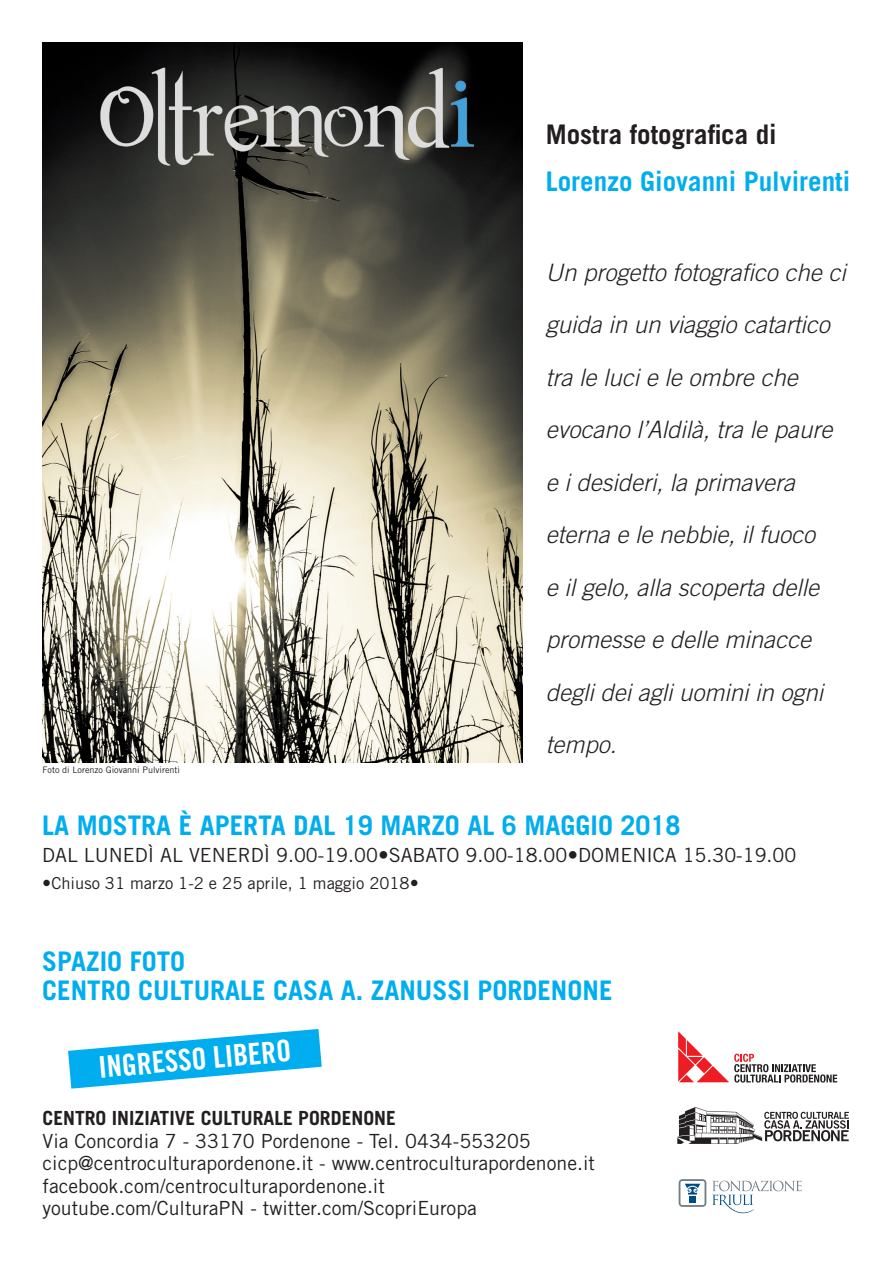
<style>
.page{position:relative;width:893px;height:1263px;background:#fff}
.page>*{position:absolute;margin:0;border:0;box-sizing:border-box;transform-origin:0 0}
.t1{font:30px "Trade Gothic LT Std Bd Cn 20";color:#fff}
.t2{font:700 27px "Trade Gothic LT Std";color:#00aeef}
.t3{font:700 27px "Trade Gothic LT Std";color:#231f20}
.t4{font:italic 300 24px/52.5px "Trade Gothic LT Std";color:#231f20}
.t5{font:19.5px "Trade Gothic LT Std";color:#231f20}
.t6{font:700 19.5px "Trade Gothic LT Std";color:#231f20}
.t7{font:16.5px "Trade Gothic LT Std";color:#231f20}
.t8{font:9px "Trade Gothic LT Std";color:#231f20}
</style>
<div class="page">
<svg style="left:679px;top:1179px;width:27px;height:28px"></svg>
<div style="left:689px;top:1196px;width:7px;height:6px;background:#004b84"></div>
<svg style="left:712px;top:1181px;width:90px;height:33px"></svg>
<svg style="left:677px;top:1107px;width:172px;height:37px"></svg>
<svg style="left:678px;top:1031px;width:159px;height:51px"></svg>
<svg style="left:68px;top:1029px;width:254px;height:60px"></svg>
<img style="left:43px;top:43px;width:479px;height:719px">
<img style="left:98px;top:42px;width:378px;height:128px">
<p class="t3" style="left:546px;top:118px;width:233px">Mostra fotografica di</p>
<p class="t2" style="left:546px;top:165px;width:306px">Lorenzo Giovanni Pulvirenti</p>
<p class="t8" style="left:43px;top:764px;width:139px">Foto di Lorenzo Giovanni Pulvirenti</p>
<p class="t4" style="left:546px;top:247px;width:302px">Un progetto fotografico che ci guida in un viaggio catartico</p>
<p class="t4" style="left:546px;top:352px;width:288px">tra le luci e le ombre che evocano l’Aldilà, tra le paure</p>
<p class="t4" style="left:546px;top:457px;width:279px">e i desideri, la primavera eterna e le nebbie, il fuoco e il gelo, alla scoperta delle promesse e delle minacce degli dei agli uomini in ogni tempo.</p>
<p class="t2" style="left:42px;top:808px;width:640px">LA MOSTRA È APERTA DAL 19 MARZO AL 6 MAGGIO 2018</p>
<p class="t5" style="left:42px;top:843px;width:756px">DAL LUNEDÌ AL VENERDÌ 9.00-19.00 SABATO 9.00-18.00 DOMENICA 15.30-19.00</p>
<p class="t7" style="left:51px;top:873px;width:360px">Chiuso 31 marzo 1-2 e 25 aprile, 1 maggio 2018</p>
<p class="t2" style="left:42px;top:945px;width:145px">SPAZIO FOTO</p>
<p class="t2" style="left:42px;top:973px;width:572px">CENTRO CULTURALE CASA A. ZANUSSI PORDENONE</p>
<p class="t1" style="left:97px;top:1049px;width:195px;rotate:-5deg">INGRESSO LIBERO</p>
<p class="t6" style="left:43px;top:1106px;width:355px">CENTRO INIZIATIVE CULTURALE PORDENONE</p>
<p class="t5" style="left:43px;top:1129px;width:490px">Via Concordia 7 - 33170 Pordenone - Tel. 0434-553205</p>
<p class="t5" style="left:43px;top:1151px;width:554px">cicp@centroculturapordenone.it - www.centroculturapordenone.it</p>
<p class="t5" style="left:43px;top:1174px;width:344px">facebook.com/centroculturapordenone.it</p>
<p class="t5" style="left:43px;top:1196px;width:436px">youtube.com/CulturaPN - twitter.com/ScopriEuropa</p>
</div>
